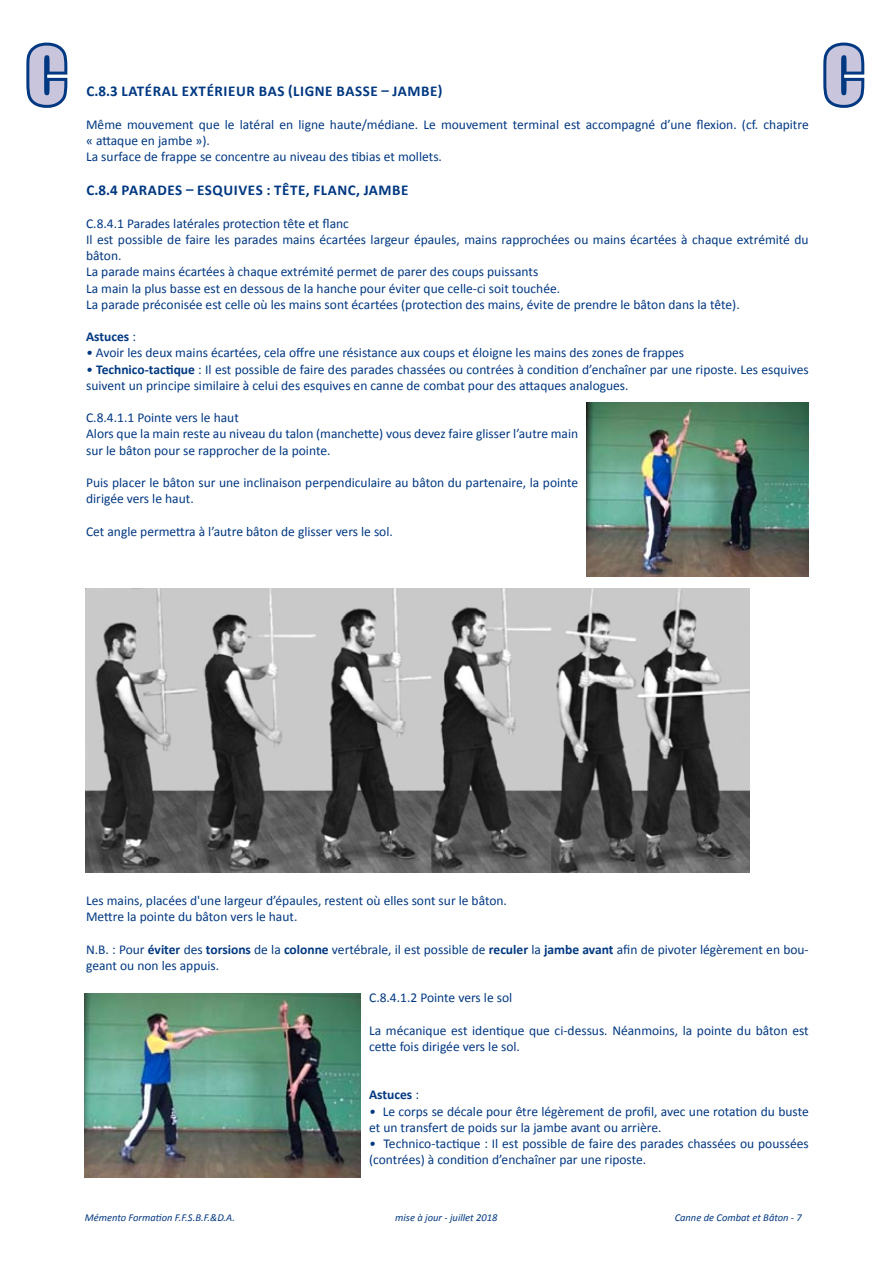
<style>
.page{position:relative;width:893px;height:1263px;background:#fff}
.page>*{position:absolute;margin:0;border:0;box-sizing:border-box;transform-origin:0 0}
.t1{font:72px "Impact";color:#c8c5dd}
.t2{font:700 15px "Calibri";letter-spacing:.04em;color:#003882}
.t3{font:13.5px/16.2px "Calibri";color:#003882}
.t4{font:700 13.5px "Calibri";color:#003882}
.t5{font:italic 10.5px "Calibri";color:#003882}
.s1{font-weight:400}
.s2{font-style:italic}
.s3{font-weight:700}
</style>
<div class="page">
<svg style="left:823px;top:42px;width:42px;height:66px"></svg>
<svg style="left:26px;top:42px;width:42px;height:66px"></svg>
<img style="left:84px;top:993px;width:277px;height:185px">
<img style="left:587px;top:403px;width:221px;height:173px">
<img style="left:85px;top:588px;width:664px;height:284px">
<h1 class="t1" style="left:27px;top:20px;width:41px">C</h1>
<p class="t2" style="left:86px;top:82px;width:76px">C.8.3 Latéral</p>
<p class="t2" style="left:182px;top:82px;width:262px">extéri eur bas (ligne basse – jambe)</p>
<p class="t3" style="left:86px;top:116px;width:724px">Même mouvement que le latéral en ligne haute/médiane. Le mouvement terminal est accompagné d’une flexion. (cf. chapitre « attaque en jambe »).<br>La surface de frappe se concentre au niveau des tibias et mollets.</p>
<p class="t2" style="left:86px;top:181px;width:53px">C.8.4 Para</p>
<p class="t2" style="left:157px;top:181px;width:253px">des – esquives : Tête, Flanc, Jambe</p>
<p class="t3" style="left:86px;top:215px;width:724px">C.8.4.1 Parades latérales protection tête et flanc<br>Il est possible de faire les parades mains écartées largeur épaules, mains rapprochées ou mains écartées à chaque extrémité du bâton.<br>La parade mains écartées à chaque extrémité permet de parer des coups puissants<br>La main la plus basse est en dessous de la hanche pour éviter que celle-ci soit touchée.<br>La parade préconisée est celle où les mains sont écartées (protection des mains, évite de prendre le bâton dans la tête).</p>
<p class="t4" style="left:86px;top:328px;width:51px">Astuces <span class="s1">:</span></p>
<p class="t3" style="left:86px;top:345px;width:599px"><span class="s2">•</span> Avoir les deux mains écartées, cela offre une résistance aux coups et éloigne les mains des zones de frappes</p>
<p class="t3" style="left:86px;top:361px;width:724px"><span class="s2">•</span> <span class="s3">Technico-tactique</span> : Il est possible de faire des parades chassées ou contrées à condition d’enchaîner par une riposte. Les esquives suivent un principe similaire à celui des esquives en canne de combat pour des attaques analogues.</p>
<p class="t3" style="left:86px;top:410px;width:494px">C.8.4.1.1 Pointe vers le haut<br>Alors que la main reste au niveau du talon (manchette) vous devez faire glisser l’autre main sur le bâton pour se rapprocher de la pointe.</p>
<p class="t3" style="left:86px;top:474px;width:494px">Puis placer le bâton sur une inclinaison perpendiculaire au bâton du partenaire, la pointe dirigée vers le haut.</p>
<p class="t3" style="left:86px;top:523px;width:308px">Cet angle permettra à l’autre bâton de glisser vers le sol.</p>
<h1 class="t1" style="left:824px;top:20px;width:41px">C</h1>
<p class="t3" style="left:86px;top:892px;width:422px">Les mains, placées d'une largeur d’épaules, restent où elles sont sur le bâton.<br>Mettre la pointe du bâton vers le haut.</p>
<p class="t3" style="left:86px;top:941px;width:724px">N.B. : Pour <span class="s3">éviter</span> des <span class="s3">torsions</span> de la <span class="s3">colonne</span> vertébrale, il est possible de <span class="s3">reculer</span> la <span class="s3">jambe avant</span> afin de pivoter légèrement en bou&shy;geant ou non les appuis.</p>
<p class="t3" style="left:369px;top:990px;width:145px">C.8.4.1.2 Pointe vers le sol</p>
<p class="t3" style="left:369px;top:1022px;width:441px">La mécanique est identique que ci-dessus. Néanmoins, la pointe du bâton est cette fois dirigée vers le sol.</p>
<p class="t4" style="left:369px;top:1086px;width:51px">Astuces <span class="s1">:</span></p>
<p class="t3" style="left:369px;top:1103px;width:441px"><span class="s2">•</span> Le corps se décale pour être légèrement de profil, avec une rotation du buste et un transfert de poids sur la jambe avant ou arrière.</p>
<p class="t3" style="left:369px;top:1135px;width:441px"><span class="s2">•</span> Technico-tactique : Il est possible de faire des parades chassées ou poussées (contrées) à condition d’enchaîner par une riposte.</p>
<p class="t5" style="left:85px;top:1211px;width:152px">Mémento Formation F.F.S.B.F.&amp;D.A.</p>
<p class="t5" style="left:395px;top:1211px;width:104px">mise à jour - juillet 2018</p>
<p class="t5" style="left:675px;top:1211px;width:129px">Canne de Combat et Bâton - 7</p>
</div>
